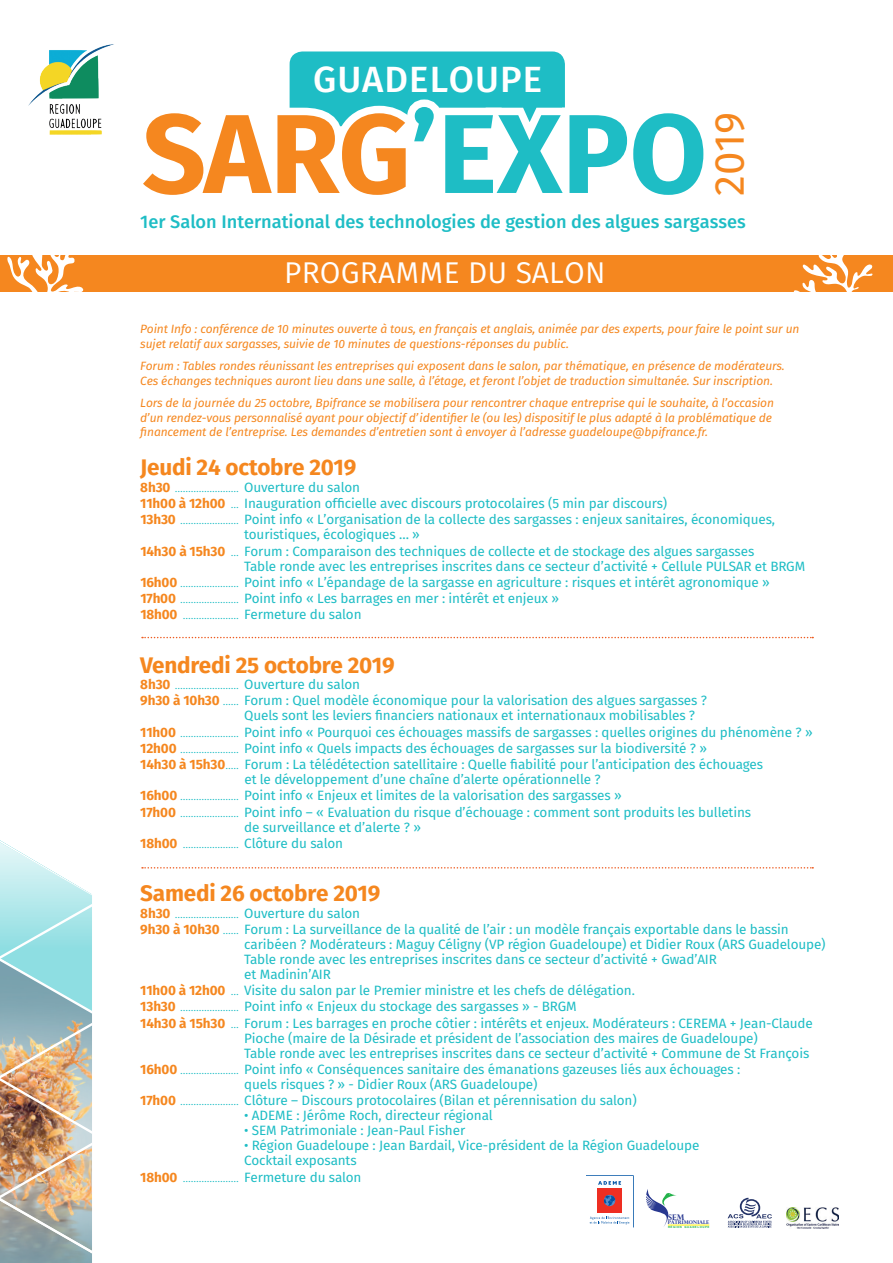
<style>
.page{position:relative;width:893px;height:1263px;background:#fff}
.page>*{position:absolute;margin:0;border:0;box-sizing:border-box;transform-origin:0 0}
.t1{font:700 112.2px "Fira Sans";color:#1ebdc5}
.t2{font:42px "Fira Sans";color:#f5871f}
.t3{font:500 36.45px "Fira Sans";letter-spacing:.03em;color:#fff}
.t4{font:30px "Fira Sans";letter-spacing:.01em;color:#fff}
.t5{font:700 22.5px "Fira Sans";letter-spacing:-.01em;color:#f5871f}
.t6{font:500 18.15px "Fira Sans";color:#1ebdc5}
.t7{font:13.5px/16.4px "Fira Sans";letter-spacing:-.01em;color:#1ebdc5}
.t8{font:300 13.5px "Fira Sans";color:#1ebdc5}
.t9{font:italic 12px/14.2px "Fira Sans";letter-spacing:-.01em;color:#f5871f}
.t10{font:700 7.8px "Perpetua Titling";color:#283890}
.t11{font:700 5.1px "Perpetua Titling";color:#283890}
.t12{font:700 2.85px "Helvetica";letter-spacing:.195em;color:#23b24b}
.s1{color:#f5871f}
.s2{font-weight:700;color:#f5871f}
.s3{font-weight:300}
.s4{font-weight:400}
</style>
<div class="page">
<div style="left:290px;top:51px;width:275px;height:75px;background:#1ebdc5;border-radius:13px"></div>
<img style="left:28px;top:44px;width:86px;height:91px">
<svg style="left:289px;top:64px;width:276px;height:63px"></svg>
<div style="left:597px;top:1188px;width:25px;height:25px;background:#ee2e22"></div>
<svg style="left:604px;top:1195px;width:11px;height:11px"></svg>
<svg style="left:598px;top:1181px;width:23px;height:4px"></svg>
<svg style="left:590px;top:1216px;width:39px;height:8px"></svg>
<div style="left:585px;top:1174px;width:50px;height:54px;border:1px solid #fff"></div>
<hr style="left:668px;top:1225px;width:41px;height:1px;background:#fff101">
<svg style="left:646px;top:1189px;width:31px;height:37px"></svg>
<svg style="left:728px;top:1198px;width:44px;height:29px"></svg>
<img style="left:787px;top:1208px;width:52px;height:20px">
<img style="left:0;top:840px;width:92px;height:423px">
<svg style="left:142px;top:867px;width:671px;height:1px"></svg>
<svg style="left:142px;top:637px;width:671px;height:1px"></svg>
<div style="left:0;top:256px;width:893px;height:36px;background:#f5871f"></div>
<svg style="left:7px;top:255px;width:77px;height:37px"></svg>
<svg style="left:794px;top:255px;width:80px;height:37px"></svg>
<h3 class="t3" style="left:313px;top:54px;width:231px">GUADELOUPE</h3>
<h1 class="t1" style="left:142px;top:75px;width:567px"><span class="s1">SARG</span>’EXPO</h1>
<h2 class="t2" style="left:700px;top:196px;width:86px;rotate:-90deg">2019</h2>
<h3 class="t6" style="left:140px;top:209px;width:607px">1er Salon International des technologies de gestion des algues sargasses</h3>
<h3 class="t4" style="left:284px;top:252px;width:323px">PROGRAMME DU SALON</h3>
<p class="t9" style="left:140px;top:322px;width:661px">Point Info : conférence de 10 minutes ouverte à tous, en français et anglais, animée par des experts, pour faire le point sur un sujet relatif aux sargasses, suivie de 10 minutes de questions-réponses du public.</p>
<p class="t9" style="left:140px;top:359px;width:646px">Forum : Tables rondes réunissant les entreprises qui exposent dans le salon, par thématique, en présence de modérateurs.<br>Ces échanges techniques auront lieu dans une salle, à l’étage, et feront l’objet de traduction simultanée. Sur inscription.</p>
<p class="t9" style="left:140px;top:396px;width:635px">Lors de la journée du 25 octobre, Bpifrance se mobilisera pour rencontrer chaque entreprise qui le souhaite, à l’occasion d’un rendez-vous personnalisé ayant pour objectif d’identifier le (ou les) dispositif le plus adapté à la problématique de financement de l’entreprise. Les demandes d’entretien sont à envoyer à l’adresse guadeloupe@bpifrance.fr.</p>
<h3 class="t5" style="left:140px;top:452px;width:217px">Jeudi 24 octobre 2019</h3>
<p class="t7" style="left:140px;top:479px;width:636px"><span class="s2">8h30</span> <span class="s3">........................</span> Ouverture du salon<br><span class="s2">11h00 à 12h00</span> <span class="s3">...</span> Inauguration officielle avec discours protocolaires (5 min par discours)<br><span class="s2">13h30</span> <span class="s3">......................</span> Point info « L’organisation de la collecte des sargasses : enjeux sanitaires, économiques,</p>
<p class="t7" style="left:140px;top:526px;width:615px;text-indent:104px">touristiques, écologiques … »<br><span class="s2">14h30 à 15h30</span> <span class="s3">...</span> Forum : Comparaison des techniques de collecte et de stockage des algues sargasses</p>
<p class="t7" style="left:140px;top:558px;width:667px;text-indent:104px">Table ronde avec les entreprises inscrites dans ce secteur d’activité + Cellule PULSAR et BRGM <span class="s2">16h00</span> <span class="s3">......................</span> Point info « L’épandage de la sargasse en agriculture : risques et intérêt agronomique » <span class="s2">17h00</span> <span class="s3">......................</span> Point info « Les barrages en mer : intérêt et enjeux »<br><span class="s2">18h00</span> <span class="s3">.....................</span> Fermeture du salon</p>
<h3 class="t5" style="left:140px;top:649px;width:256px">Vendredi 25 octobre 2019</h3>
<p class="t7" style="left:140px;top:676px;width:568px"><span class="s2">8h30</span> <span class="s3">........................</span> Ouverture du salon<br><span class="s2">9h30 à 10h30</span> <span class="s3">......</span> Forum : Quel modèle économique pour la valorisation des algues sargasses ?</p>
<p class="t7" style="left:140px;top:707px;width:674px;text-indent:104px">Quels sont les leviers financiers nationaux et internationaux mobilisables ?<br><span class="s2">11h00</span> <span class="s3">......................</span> Point info « Pourquoi ces échouages massifs de sargasses : quelles origines du phénomène ? » <span class="s2">12h00</span> <span class="s3">......................</span> Point info « Quels impacts des échouages de sargasses sur la biodiversité ? »<br><span class="s2">14h30 à 15h30</span><span class="s3">.....</span> Forum : La télédétection satellitaire : Quelle fiabilité pour l’anticipation des échouages</p>
<p class="t7" style="left:140px;top:771px;width:612px;text-indent:104px">et le développement d’une chaîne d’alerte opérationnelle ?<br><span class="s2">16h00</span> <span class="s3">......................</span> Point info « Enjeux et limites de la valorisation des sargasses »<br><span class="s2">17h00</span> <span class="s3">......................</span> Point info – « Evaluation du risque d’échouage : comment sont produits les bulletins</p>
<p class="t7" style="left:140px;top:819px;width:282px;text-indent:104px">de surveillance et d’alerte ? »<br><span class="s2">18h00</span> <span class="s3">.....................</span> Clôture du salon</p>
<h3 class="t5" style="left:140px;top:878px;width:241px">Samedi 26 octobre 2019</h3>
<p class="t7" style="left:140px;top:905px;width:650px"><span class="s2">8h30</span> <span class="s3">........................</span> Ouverture du salon<br><span class="s2">9h30 à 10h30</span> <span class="s3">......</span> Forum : La surveillance de la qualité de l’air : un modèle français exportable dans le bassin</p>
<p class="t7" style="left:244px;top:936px;width:583px;line-height:15px">caribéen ? Modérateurs : Maguy Céligny (VP région Guadeloupe) et Didier Roux (ARS Guadeloupe)<br>Table ronde avec les entreprises inscrites dans ce secteur d’activité + Gwad’AIR<br>et Madinin’AIR</p>
<p class="t7" style="left:140px;top:982px;width:674px"><span class="s2">11h00 à 12h00</span> <span class="s3">...</span> Visite du salon par le Premier ministre et les chefs de délégation.<br><span class="s2">13h30</span> <span class="s3">......................</span> Point info « Enjeux du stockage des sargasses » - BRGM<br><span class="s2">14h30 à 15h30</span> <span class="s3">...</span> Forum : Les barrages en proche côtier : intérêts et enjeux. Modérateurs : CEREMA + Jean-Claude</p>
<p class="t7" style="left:244px;top:1030px;width:567px;line-height:15px">Pioche (maire de la Désirade et président de l’association des maires de Guadeloupe)<br>Table ronde avec les entreprises inscrites dans ce secteur d’activité + Commune de St François</p>
<p class="t7" style="left:244px;top:1062px;width:498px;line-height:15px;text-indent:-104px"><span class="s2">16h00</span> <span class="s3">......................</span> Point info « Conséquences sanitaire des émanations gazeuses liés aux échouages : quels risques ? » - Didier Roux (ARS Guadeloupe)</p>
<p class="t7" style="left:140px;top:1092px;width:498px"><span class="s2">17h00</span> <span class="s3">......................</span> Clôture – Discours protocolaires (Bilan et pérennisation du salon)</p>
<p class="t7" style="left:244px;top:1107px;width:250px">• ADEME : Jérôme Roch, directeur régional</p>
<p class="t7" style="left:244px;top:1122px;width:222px">• SEM Patrimoniale : Jean-Paul Fisher</p>
<p class="t7" style="left:244px;top:1138px;width:457px;line-height:15px">• Région Guadeloupe : Jean Bardail, Vice-président de la Région Guadeloupe<br>Cocktail exposants</p>
<p class="t8" style="left:140px;top:1167px;width:223px"><span class="s2">18h00</span> ..................... <span class="s4">Fermeture du salon</span></p>
<p class="t10" style="left:668px;top:1212px;width:18px">SEM</p>
<p class="t11" style="left:668px;top:1219px;width:43px">PATRIMONIALE</p>
<p class="t12" style="left:668px;top:1224px;width:43px">RÉGION GUADELOUPE</p>
</div>
